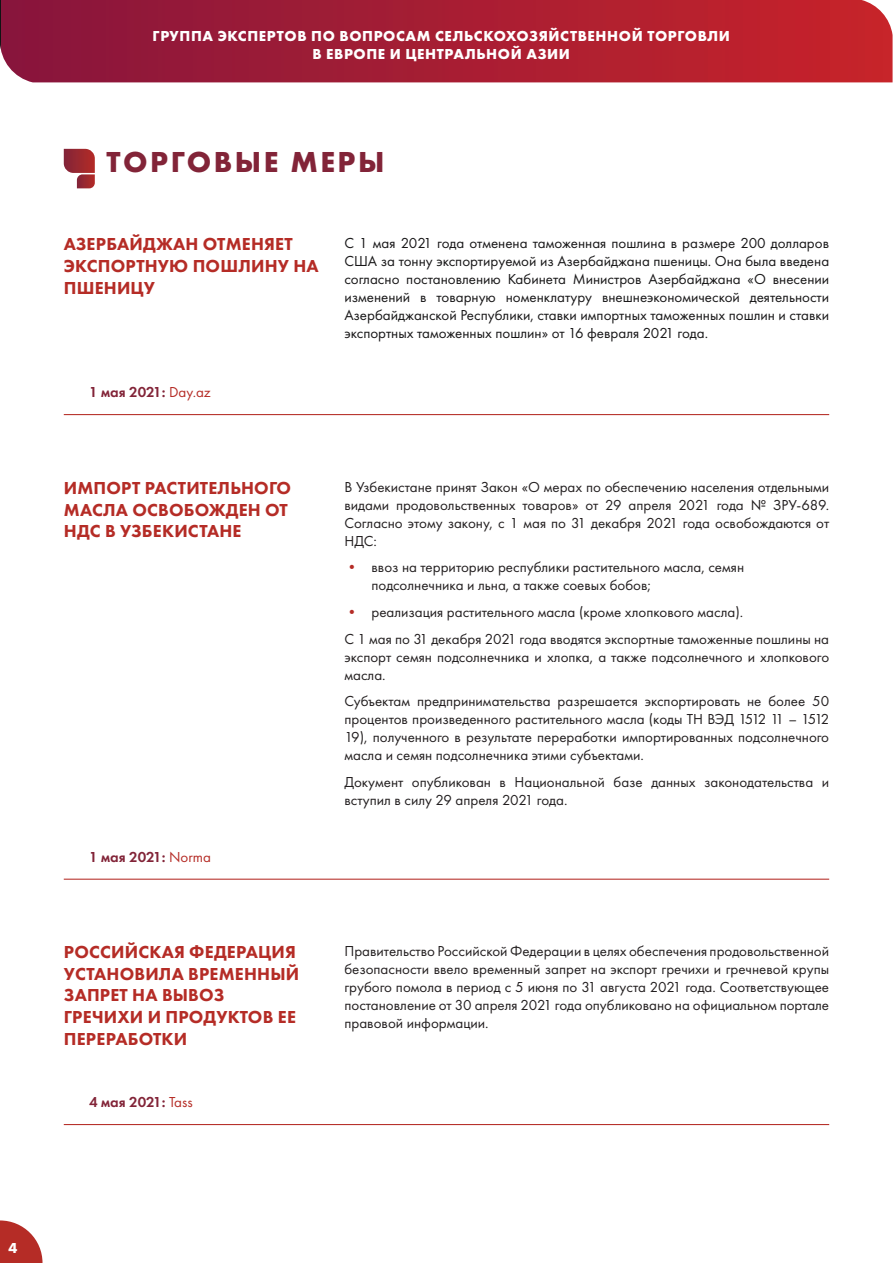
<style>
.page{position:relative;width:893px;height:1263px;background:#fff}
.page>*{position:absolute;margin:0;border:0;box-sizing:border-box;transform-origin:0 0}
.t1{font:700 30px "Futura PT";letter-spacing:.085em;color:#822438}
.t2{font:800 18px/21.6px "Futura PT";letter-spacing:.01em;color:#b52c26}
.t3{font:15px/18px "Futura PT";color:#231f20}
.t4{font:15px/18px "Futura PT";color:#181718;text-align:justify}
.t5{font:700 15px/18px "Futura PT";letter-spacing:.04em;color:#fff;text-align:center}
.t6{font:600 15px "Futura PT";color:#822438}
.s1{font-weight:400;color:#b52c26}
.s2{color:#b52c26}
</style>
<div class="page">
<svg style="left:0;top:1220px;width:43px;height:43px"></svg>
<svg style="left:0;top:0;width:892px;height:82px;background:#a71e34"></svg>
<hr style="left:64px;top:879px;width:765px;height:1px;background:#b52c26">
<hr style="left:64px;top:1124px;width:765px;height:1px;background:#b52c26">
<hr style="left:64px;top:414px;width:765px;height:1px;background:#b52c26">
<svg style="left:64px;top:149px;width:31px;height:39px"></svg>
<p class="t5" style="left:152px;top:26px;width:579px">ГРУППA ЭКСПЕРТОВ ПО ВОПРОСАМ СЕЛЬСКОХОЗЯЙСТВЕННОЙ ТОРГОВЛИ<br>В ЕВРОПЕ И ЦЕНТРАЛЬНОЙ АЗИИ</p>
<h1 class="t1" style="left:106px;top:142px;width:279px">ТОРГОВЫЕ МЕРЫ</h1>
<p class="t2" style="left:64px;top:233px;width:256px">АЗЕРБАЙДЖАН ОТМЕНЯЕТ<br>ЭКСПОРТНУЮ ПОШЛИНУ НА<br>ПШЕНИЦУ</p>
<p class="t4" style="left:344px;top:234px;width:486px">С 1 мая 2021 года отменена таможенная пошлина в размере 200 долларов США за тонну экспортируемой из Азербайджана пшеницы. Она была введена согласно постановлению Кабинета Министров Азербайджана «О внесении изменений в товарную номенклатуру внешнеэкономической деятельности Азербайджанской Республики, ставки импортных таможенных пошлин и ставки экспортных таможенных пошлин» от 16 февраля 2021 года.</p>
<p class="t6" style="left:89px;top:383px;width:123px">1 мая 2021: <span class="s1">Day.az</span></p>
<p class="t2" style="left:64px;top:477px;width:229px">ИМПОРТ РАСТИТЕЛЬНОГО<br>МАСЛА ОСВОБОЖДЕН ОТ<br>НДС В УЗБЕКИСТАНЕ</p>
<p class="t6" style="left:89px;top:847px;width:123px">1 мая 2021: <span class="s1">Norma</span></p>
<p class="t2" style="left:64px;top:941px;width:237px">РОССИЙСКАЯ ФЕДЕРАЦИЯ<br>УСТАНОВИЛА ВРЕМЕННЫЙ<br>ЗАПРЕТ НА ВЫВОЗ<br>ГРЕЧИХИ И ПРОДУКТОВ ЕЕ<br>ПЕРЕРАБОТКИ</p>
<p class="t6" style="left:89px;top:1092px;width:105px">4 мая 2021: <span class="s1">Tass</span></p>
<p class="t3" style="left:344px;top:478px;width:486px;text-align:justify">В Узбекистане принят Закон «О мерах по обеспечению населения отдельными видами продовольственных товаров» от 29 апреля 2021 года № ЗРУ-689.<br>Согласно этому закону, с 1 мая по 31 декабря 2021 года освобождаются от НДС:</p>
<p class="t3" style="left:371px;top:558px;width:374px;text-indent:-27px"><span class="s2">•</span> ввоз на территорию республики растительного масла, семян подсолнечника и льна, а также соевых бобов;</p>
<p class="t3" style="left:344px;top:599px;width:486px;line-height:26.5px"><span class="s2">•</span> реализация растительного масла (кроме хлопкового масла).<br>С 1 мая по 31 декабря 2021 года вводятся экспортные таможенные пошлины на</p>
<p class="t3" style="left:344px;top:647px;width:486px">экспорт семян подсолнечника и хлопка, а также подсолнечного и хлопкового масла.</p>
<p class="t3" style="left:344px;top:692px;width:486px;text-align:justify">Субъектам предпринимательства разрешается экспортировать не более 50 процентов произведенного растительного масла (коды ТН ВЭД 1512 11 – 1512<br>19), полученного в результате переработки импортированных подсолнечного масла и семян подсолнечника этими субъектами.</p>
<p class="t3" style="left:344px;top:772px;width:486px">Документ опубликован в Национальной базе данных законодательства и вступил в силу 29 апреля 2021 года.</p>
<p class="t3" style="left:344px;top:942px;width:486px;text-align:justify">Правительство Российской Федерации в целях обеспечения продовольственной безопасности ввело временный запрет на экспорт гречихи и гречневой крупы грубого помола в период с 5 июня по 31 августа 2021 года. Соответствующее постановление от 30 апреля 2021 года опубликовано на официальном портале правовой информации.</p>
<p class="t5" style="left:9px;top:1238px;width:10px">4</p>
</div>
